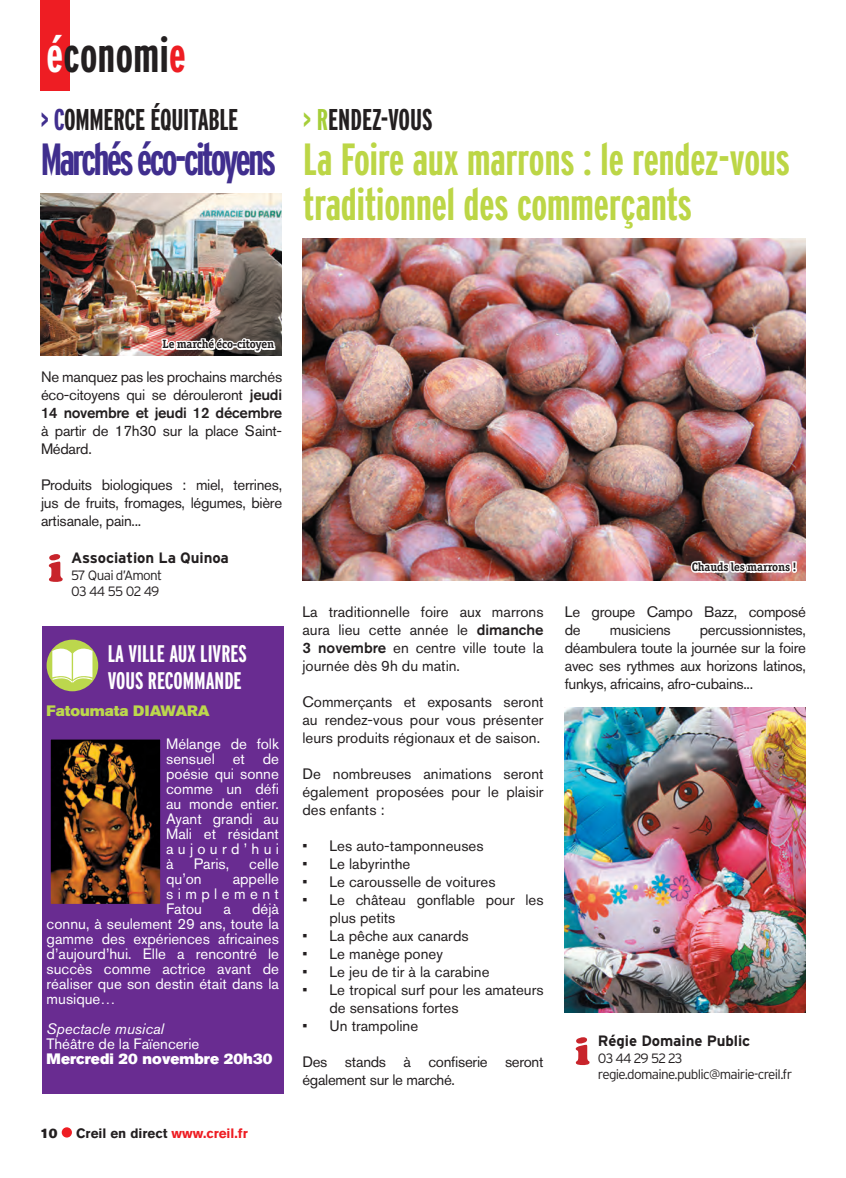
<style>
.page{position:relative;width:846px;height:1178px;background:#fff}
.page>*{position:absolute;margin:0;border:0;box-sizing:border-box;transform-origin:0 0}
.t1{font:700 extra-condensed 49.5px "Interstate";letter-spacing:.01em;color:#231f20}
.t2{font:700 extra-condensed 45px/45px "Interstate";color:#bcd646}
.t3{font:700 extra-condensed 45px "Interstate";letter-spacing:-.055em;color:#402e8e}
.t4{font:700 extra-condensed 30px "Interstate";letter-spacing:-.01em;color:#231f20}
.t5{font:700 extra-condensed 24px/27px "Interstate";color:#fff}
.t6{font:15px/18px "Akzidenz Grotesk BE";color:#231f20;text-align:justify}
.t7{font:15px/15px "Akzidenz Grotesk BE";color:#fff;text-align:justify}
.t8{font:15px/18px "Akzidenz Grotesk BE";letter-spacing:-.02em;color:#231f20}
.t9{font:700 15px "Interstate";letter-spacing:-.005em;color:#231f20}
.t10{font:15px "Akzidenz Grotesk BE Super";color:#fff}
.t11{font:15px "Akzidenz Grotesk BE Super";color:#bcd74d}
.t12{font:italic 15px "Akzidenz Grotesk BE";color:#fff}
.t13{font:300 13.5px/16.2px "Interstate";letter-spacing:-.05em;color:#231f20}
.t14{font:700 13.5px "Akzidenz Grotesk BE";color:#231f20}
.t15{font:13.5px "Akzidenz Grotesk BE Super";color:#231f20}
.t16{font:700 12px "Officina Serif ITC Std";letter-spacing:-.01em;color:#231f20}
.s1{color:#fff}
.s2{color:#ee1d23}
.s3{color:#402e8e}
.s4{color:#a6ce39}
.s5{font-weight:500}
</style>
<div class="page">
<div style="left:62px;top:1126px;width:10px;height:11px;background:#ee1d23;border-radius:50%"></div>
<div style="left:40px;top:0;width:30px;height:90px;background:#ee1d23"></div>
<div style="left:42px;top:626px;width:241px;height:467px;background:#692c91"></div>
<div style="left:47px;top:639px;width:51px;height:52px;background:#bcd74d;border-radius:50%"></div>
<svg style="left:52px;top:644px;width:40px;height:38px"></svg>
<img style="left:52px;top:740px;width:107px;height:162px">
<div style="left:45px;top:733px;width:121px;height:176px;border:6px solid #692c91"></div>
<img style="left:40px;top:193px;width:241px;height:162px">
<img style="left:160px;top:315px;width:117px;height:41px">
<svg style="left:49px;top:554px;width:14px;height:27px"></svg>
<svg style="left:575px;top:1037px;width:14px;height:27px"></svg>
<img style="left:302px;top:239px;width:503px;height:341px">
<img style="left:689px;top:544px;width:107px;height:37px">
<img style="left:564px;top:707px;width:241px;height:305px">
<h1 class="t1" style="left:46px;top:24px;width:141px"><span class="s1">é</span>conomi<span class="s2">e</span></h1>
<h3 class="t4" style="left:41px;top:101px;width:199px"><span class="s3">&gt; C</span>OMMERCE ÉQUITABLE</h3>
<h2 class="t3" style="left:41px;top:132px;width:236px">Marchés éco-citoyens</h2>
<h3 class="t4" style="left:303px;top:101px;width:131px"><span class="s4">&gt; R</span>ENDEZ-VOUS</h3>
<h2 class="t2" style="left:303px;top:136px;width:488px">La Foire aux marrons : le rendez-vous traditionnel des commerçants</h2>
<p class="t16" style="left:162px;top:337px;width:113px">Le marché éco-citoyen</p>
<p class="t6" style="left:41px;top:368px;width:242px">Ne manquez pas les prochains marchés éco-citoyens qui se dérouleront <span class="s5">jeudi 14 novembre et jeudi 12 décembre</span></p>
<p class="t8" style="left:41px;top:422px;width:242px">à partir de 17h30 sur la place Saint-<br>Médard.</p>
<p class="t6" style="left:41px;top:476px;width:242px">Produits biologiques : miel, terrines, jus de fruits, fromages, légumes, bière artisanale, pain...</p>
<p class="t9" style="left:71px;top:548px;width:159px">Association La Quinoa</p>
<p class="t13" style="left:71px;top:566px;width:93px">57 Quai d’Amont<br>03 44 55 02 49</p>
<h3 class="t5" style="left:108px;top:639px;width:141px">LA VILLE AUX LIVRES<br>VOUS RECOMMANDE</h3>
<p class="t11" style="left:47px;top:701px;width:165px">Fatoumata DIAWARA</p>
<p class="t7" style="left:166px;top:735px;width:114px">Mélange de folk sensuel et de poésie qui sonne comme un défi au monde entier.<br>Ayant grandi au Mali et résidant aujourd’hui à</p>
<p class="t7" style="left:194px;top:855px;width:37px">Paris,</p>
<p class="t7" style="left:249px;top:855px;width:31px">celle</p>
<p class="t7" style="left:166px;top:870px;width:37px">qu’on</p>
<p class="t7" style="left:166px;top:870px;width:114px;text-indent:66px">appelle simplement Fatou</p>
<p class="t7" style="left:47px;top:900px;width:234px;text-indent:205px">déjà connu, à seulement 29 ans, toute la gamme des expériences africaines d’aujourd’hui. Elle a rencontré le succès comme actrice avant de réaliser que son destin était dans la musique…</p>
<p class="t12" style="left:47px;top:1019px;width:119px">Spectacle musical</p>
<p class="t7" style="left:47px;top:1035px;width:154px">Théâtre de la Faïencerie</p>
<p class="t10" style="left:47px;top:1049px;width:227px">Mercredi 20 novembre 20h30</p>
<p class="t7" style="left:223px;top:900px;width:9px">a</p>
<p class="t15" style="left:40px;top:1124px;width:19px">10</p>
<p class="t14" style="left:76px;top:1124px;width:173px">Creil en direct <span class="s2">www.creil.fr</span></p>
<p class="t6" style="left:302px;top:602px;width:242px">La traditionnelle foire aux marrons aura lieu cette année le <span class="s5">dimanche 3 novembre</span> en centre ville toute la journée dès 9h du matin.</p>
<p class="t6" style="left:302px;top:692px;width:242px">Commerçants et exposants seront au rendez-vous pour vous présenter leurs produits régionaux et de saison.</p>
<p class="t6" style="left:302px;top:764px;width:242px">De nombreuses animations seront également proposées pour le plaisir des enfants :</p>
<p class="t6" style="left:302px;top:836px;width:183px">• Les auto-tamponneuses</p>
<p class="t6" style="left:302px;top:854px;width:109px">• Le labyrinthe</p>
<p class="t6" style="left:302px;top:872px;width:194px">• Le carousselle de voitures</p>
<p class="t6" style="left:329px;top:890px;width:215px;text-indent:-27px">• Le château gonflable pour les plus petits</p>
<p class="t6" style="left:302px;top:926px;width:168px">• La pêche aux canards</p>
<p class="t6" style="left:302px;top:944px;width:142px">• Le manège poney</p>
<p class="t6" style="left:302px;top:962px;width:189px">• Le jeu de tir à la carabine</p>
<p class="t6" style="left:329px;top:980px;width:215px;text-indent:-27px">• Le tropical surf pour les amateurs de sensations fortes</p>
<p class="t6" style="left:302px;top:1016px;width:117px">• Un trampoline</p>
<p class="t8" style="left:302px;top:1052px;width:242px">Des stands à confiserie seront également sur le marché.</p>
<p class="t16" style="left:691px;top:559px;width:106px">Chauds les marrons !</p>
<p class="t8" style="left:564px;top:602px;width:242px">Le groupe Campo Bazz, composé de</p>
<p class="t6" style="left:564px;top:620px;width:242px;text-indent:135px">percussionnistes, déambulera toute la journée sur la foire avec ses rythmes aux horizons latinos, funkys, africains, afro-cubains...</p>
<p class="t8" style="left:609px;top:620px;width:63px">musiciens</p>
<p class="t9" style="left:597px;top:1031px;width:154px">Régie Domaine Public</p>
<p class="t13" style="left:597px;top:1049px;width:196px">03 44 29 52 23 regie.domaine.public@mairie-creil.fr</p>
</div>
